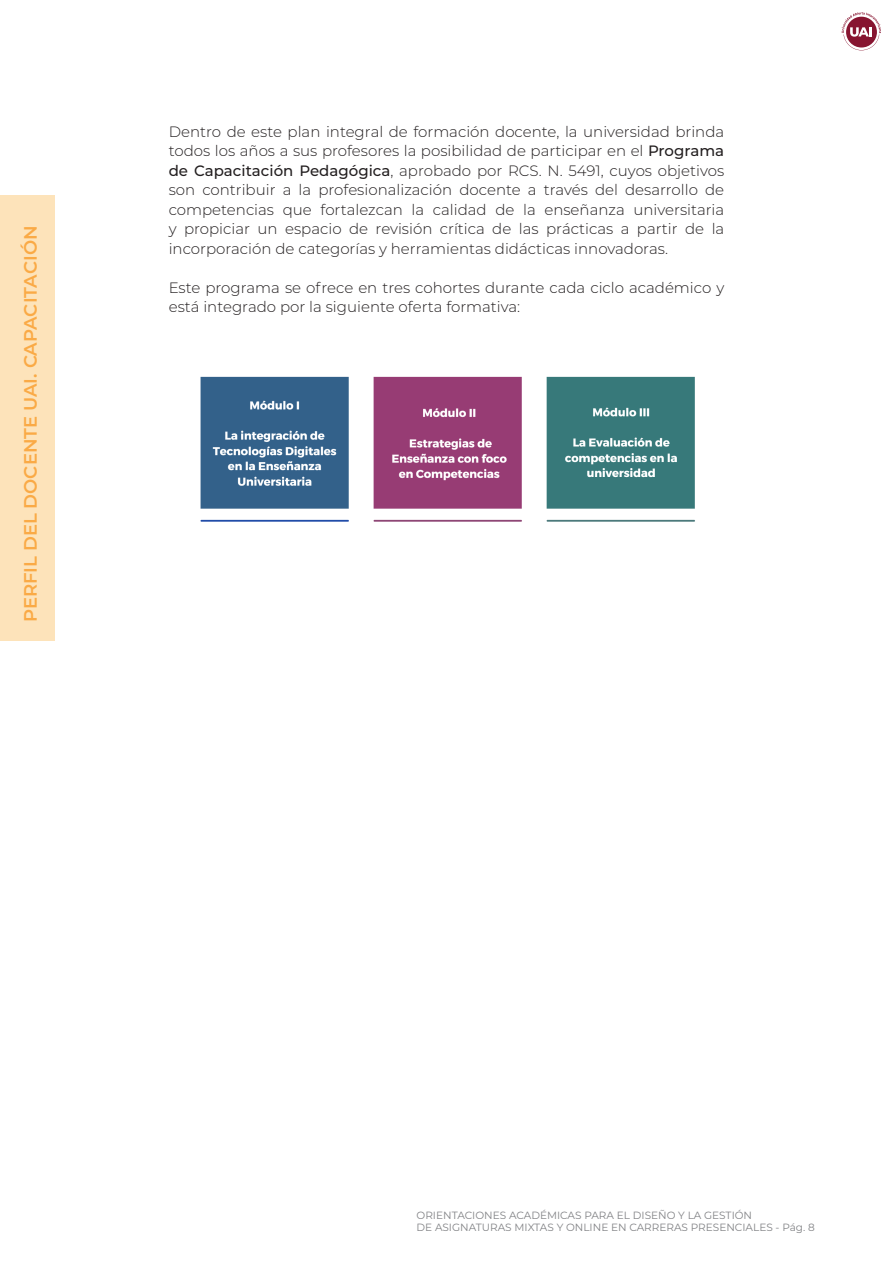
<style>
.page{position:relative;width:893px;height:1263px;background:#fff}
.page>*{position:absolute;margin:0;border:0;box-sizing:border-box;transform-origin:0 0}
.t1{font:600 18px "Montserrat";color:#faaa46}
.t2{font:300 15px/19.5px "Montserrat";color:#231f20;text-align:justify}
.t3{font:10.5px/12px "Montserrat";color:#818285}
.s1{font-weight:500}
</style>
<div class="page">
<svg style="left:842px;top:12px;width:39px;height:38px"></svg>
<div style="left:0;top:196px;width:54px;height:445px;background:#fde3ba"></div>
<img style="left:200px;top:376px;width:495px;height:146px">
<p class="t1" style="left:18px;top:622px;width:398px;rotate:-90deg">PERFIL DEL DOCENTE UAI. CAPACITACIÓN</p>
<p class="t2" style="left:169px;top:121px;width:557px">Dentro de este plan integral de formación docente, la universidad brinda todos los años a sus profesores la posibilidad de participar en el <span class="s1">Programa de Capacitación Pedagógica</span>, aprobado por RCS. N. 5491, cuyos objetivos son contribuir a la profesionalización docente a través del desarrollo de competencias que fortalezcan la calidad de la enseñanza universitaria y propiciar un espacio de revisión crítica de las prácticas a partir de la incorporación de categorías y herramientas didácticas innovadoras.</p>
<p class="t2" style="left:169px;top:277px;width:557px">Este programa se ofrece en tres cohortes durante cada ciclo académico y está integrado por la siguiente oferta formativa:</p>
<p class="t3" style="left:417px;top:1209px;width:400px">ORIENTACIONES ACADÉMICAS PARA EL DISEÑO Y LA GESTIÓN<br>DE ASIGNATURAS MIXTAS Y ONLINE EN CARRERAS PRESENCIALES - Pág. 8</p>
</div>
